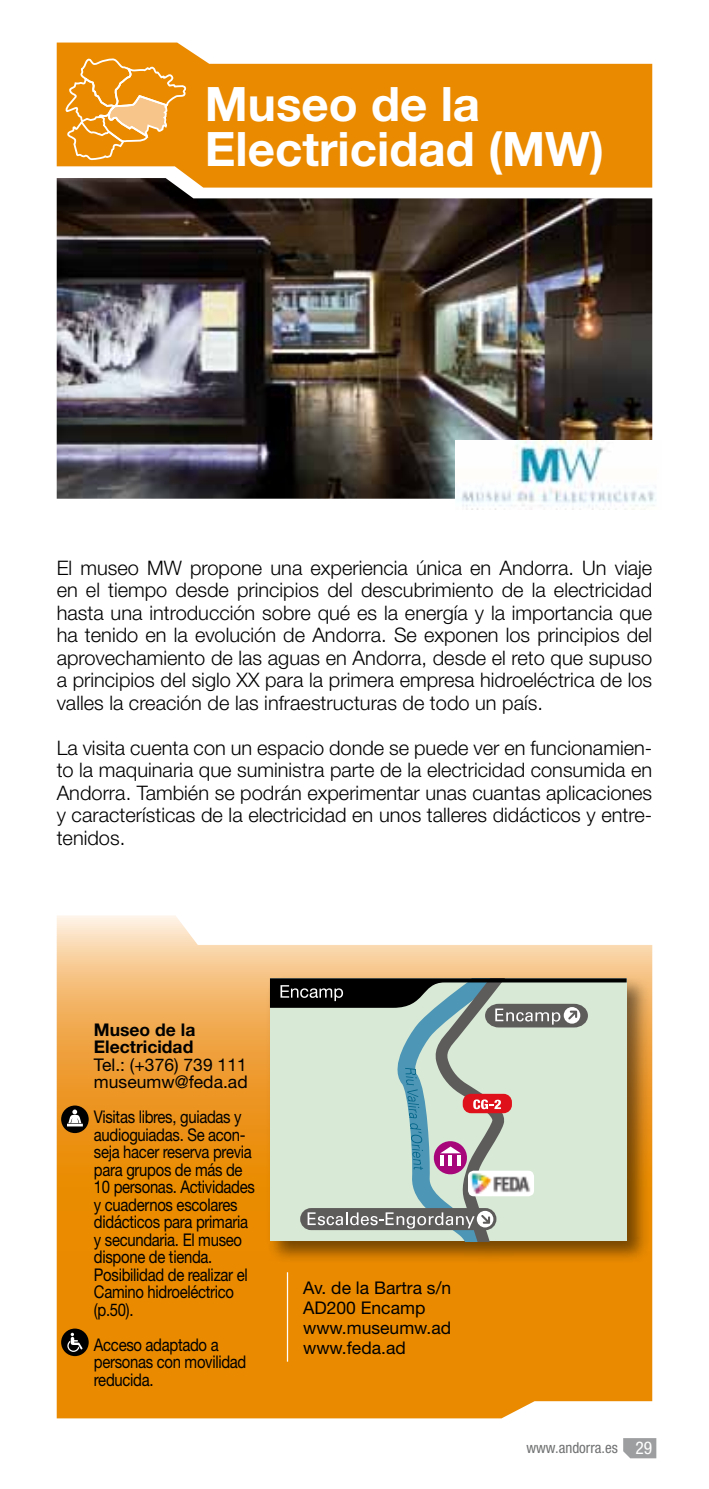
<style>
.page{position:relative;width:709px;height:1489px;background:#fff}
.page>*{position:absolute;margin:0;border:0;box-sizing:border-box;transform-origin:0 0}
.t1{font:700 47.5px/45px "Helvetica Neue";color:#fff}
.t2{font:300 20px/22.5px "Helvetica Neue";color:#000;text-align:justify}
.t3{font:17.5px/17.5px "Helvetica Neue";letter-spacing:-.02em;color:#000;scale:.85 1}
.t4{font:17.5px/20px "Helvetica Neue";color:#000}
.t5{font:700 17.5px/17.5px "Helvetica Neue";color:#000}
.t6{font:condensed 15px "Helvetica Neue";color:#707172}
.s1{font-size:17.5px;color:#fff}
</style>
<div class="page">
<svg style="left:623px;top:1438px;width:33px;height:20px"></svg>
<svg style="left:57px;top:43px;width:595px;height:135px;fill:#ea8a00"></svg>
<svg style="left:57px;top:915px;width:595px;height:503px;background:#eea135"></svg>
<div style="left:61px;top:1105px;width:28px;height:27px;background:#000;border-radius:50%"></div>
<svg style="left:67px;top:1109px;width:16px;height:17px"></svg>
<div style="left:61px;top:1328px;width:28px;height:27px;background:#000;border-radius:50%"></div>
<svg style="left:67px;top:1332px;width:16px;height:19px"></svg>
<img style="left:57px;top:178px;width:595px;height:320px">
<hr style="left:287px;top:1272px;width:1px;height:89px;background:#fff">
<img style="left:455px;top:440px;width:201px;height:69px">
<svg style="left:61px;top:42px;width:126px;height:118px;background:#ed9a25"></svg>
<div style="left:266px;top:974px;width:384px;height:290px;background:#000;opacity:.5"></div>
<svg style="left:270px;top:978px;width:356px;height:262px;background:#bac8bc"></svg>
<h1 class="t1" style="left:205px;top:80px;width:401px">Museo de la<br>Electricidad (MW)</h1>
<p class="t2" style="left:57px;top:556px;width:597px">El museo MW propone una experiencia única en Andorra. Un viaje en el tiempo desde principios del descubrimiento de la electricidad hasta una introducción sobre qué es la energía y la importancia que ha tenido en la evolución de Andorra. Se exponen los principios del aprovechamiento de las aguas en Andorra, desde el reto que supuso a principios del siglo XX para la primera empresa hidroeléctrica de los valles la creación de las infraestructuras de todo un país.</p>
<p class="t2" style="left:57px;top:736px;width:597px">La visita cuenta con un espacio donde se puede ver en funcionamien&shy;to la maquinaria que suministra parte de la electricidad consumida en Andorra. También se podrán experimentar unas cuantas aplicaciones y características de la electricidad en unos talleres didácticos y entre&shy;tenidos.</p>
<p class="t5" style="left:94px;top:1020px;width:103px">Museo de la<br>Electricidad</p>
<p class="t4" style="left:94px;top:1055px;width:155px;line-height:17.5px">Tel.: (+376) 739 111 museumw@feda.ad</p>
<p class="t3" style="left:94px;top:1107px;width:191px">Visitas libres, guiadas y audioguiadas. Se acon&shy;seja hacer reserva previa para grupos de más de<br>10 personas. Actividades y cuadernos escolares didácticos para primaria y secundaria. El museo dispone de tienda.<br>Posibilidad de realizar el<br>Camino hidroeléctrico (p.50).</p>
<p class="t3" style="left:94px;top:1335px;width:181px">Acceso adaptado a personas con movilidad reducida.</p>
<p class="t4" style="left:303px;top:1277px;width:150px">Av. de la Bartra s/n<br>AD200 Encamp www.museumw.ad www.feda.ad</p>
<p class="t6" style="left:526px;top:1439px;width:127px">www.andorra.es <span class="s1">29</span></p>
</div>
